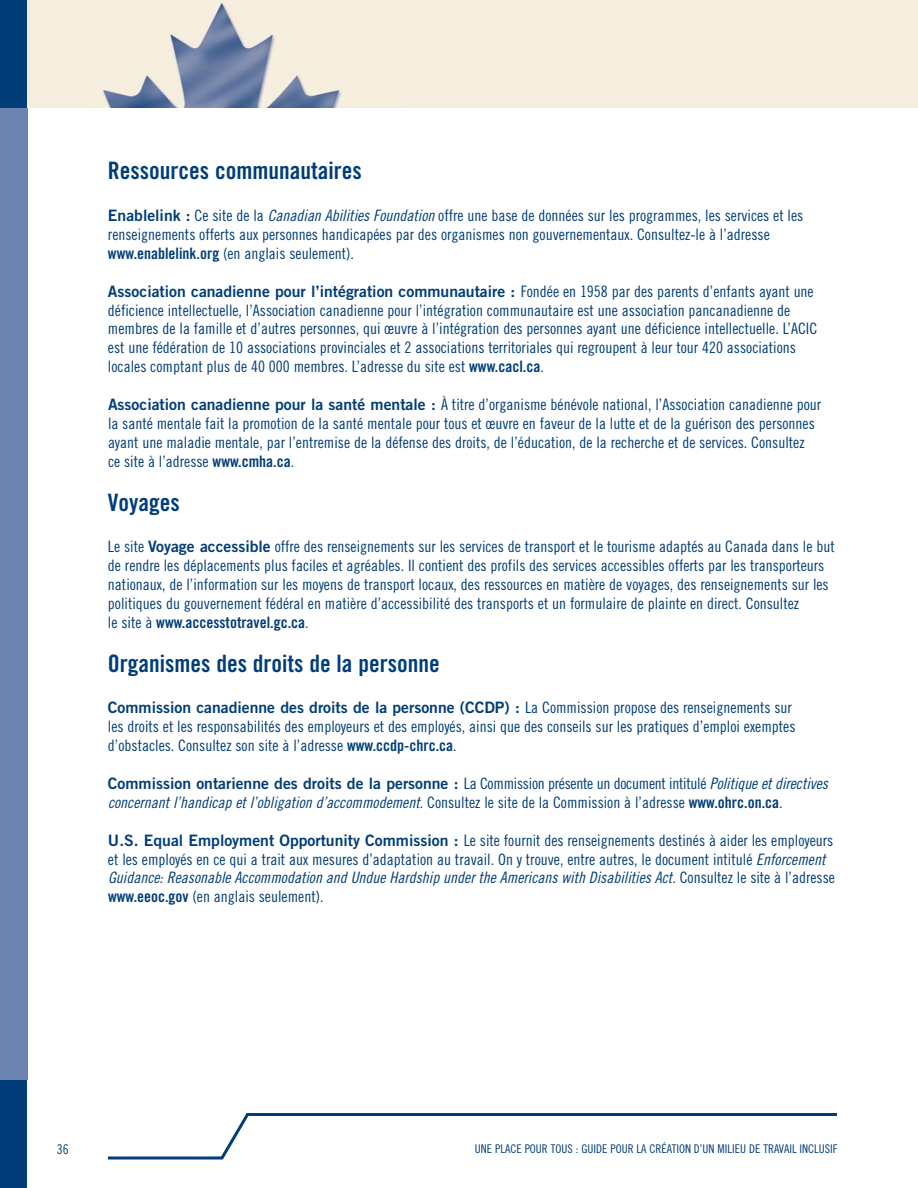
<style>
.page{position:relative;width:918px;height:1188px;background:#fff}
.page>*{position:absolute;margin:0;border:0;box-sizing:border-box;transform-origin:0 0}
.t1{font:24px "Trade Gothic Bold Cond Twenty";color:#003d79}
.t2{font:15.75px/18.9px "Trade Gothic Cond Eighteen";color:#003d79}
.t3{font:15.75px "Trade Gothic Bold Two";color:#003d79}
.t4{font:italic 15.75px "Trade Gothic Cond Eighteen";color:#003d79}
.t5{font:15.75px "Trade Gothic Bold Cond Twenty";color:#003d79}
.t6{font:13.5px "Trade Gothic Cond Eighteen";color:#003d79}
.t7{font:12px "Trade Gothic Cond Eighteen";color:#003d79}
.s1{font-family:"Trade Gothic Bold Two"}
.s2{font-style:italic}
.s3{font-family:"Trade Gothic Bold Cond Twenty"}
.s4{font-family:"Trade Gothic Cond Eighteen"}
.s5{font-family:"Trade Gothic Cond Eighteen";font-style:italic}
.s6{font-style:normal}
.s7{font-family:"Trade Gothic Bold Cond Twenty";font-style:normal}
</style>
<div class="page">
<div style="left:0;top:0;width:918px;height:108px;background:#f5eedf"></div>
<div style="left:0;top:0;width:27px;height:1188px;background:#003d79"></div>
<img style="left:99px;top:2px;width:242px;height:106px">
<svg style="left:108px;top:1113px;width:729px;height:47px"></svg>
<div style="left:0;top:108px;width:27px;height:972px;background:#6d83b0"></div>
<h1 class="t1" style="left:108px;top:162px;width:255px">Ressources communautaires</h1>
<p class="t2" style="left:108px;top:207px;width:697px"><span class="s1">Enablelink :</span> Ce site de la <span class="s2">Canadian Abilities Foundation</span>offre une base de données sur les programmes, les services et les renseignements offerts aux personnes handicapées par des organismes non gouvernementaux. Consultez-le à l’adresse <span class="s3">www.enablelink.org</span> (en anglais seulement).</p>
<p class="t3" style="left:108px;top:285px;width:707px">Association canadienne pour l’intégration communautaire : <span class="s4">Fondée en 1958 par des parents d’enfants ayant une</span></p>
<p class="t2" style="left:108px;top:302px;width:711px">déficience intellectuelle, l’Association canadienne pour l’intégration communautaire est une association pancanadienne de membres de la famille et d’autres personnes, qui œuvre à l’intégration des personnes ayant une déficience intellectuelle. L’ACIC est une fédération de 10 associations provinciales et 2 associations territoriales qui regroupent à leur tour 420 associations locales comptant plus de 40 000 membres. L’adresse du site est <span class="s3">www.cacl.ca</span>.</p>
<p class="t2" style="left:108px;top:396px;width:715px"><span class="s1">Association canadienne pour la santé mentale :</span> À titre d’organisme bénévole national, l’Association canadienne pour la santé mentale fait la promotion de la santé mentale pour tous et œuvre en faveur de la lutte et de la guérison des personnes ayant une maladie mentale, par l’entremise de la défense des droits, de l’éducation, de la recherche et de services. Consultez<br>ce site à l’adresse <span class="s3">www.cmha.ca</span>.</p>
<h1 class="t1" style="left:108px;top:493px;width:73px">Voyages</h1>
<p class="t2" style="left:108px;top:538px;width:728px">Le site <span class="s1">Voyage accessible</span> offre des renseignements sur les services de transport et le tourisme adaptés au Canada dans le but de rendre les déplacements plus faciles et agréables. Il contient des profils des services accessibles offerts par les transporteurs nationaux, de l’information sur les moyens de transport locaux, des ressources en matière de voyages, des renseignements sur les politiques du gouvernement fédéral en matière d’accessibilité des transports et un formulaire de plainte en direct. Consultez</p>
<p class="t5" style="left:108px;top:616px;width:202px"><span class="s4">le site à</span> www.accesstotravel.gc.ca<span class="s4">.</span></p>
<h1 class="t1" style="left:108px;top:654px;width:333px">Organismes des droits de la personne</h1>
<p class="t3" style="left:108px;top:702px;width:685px">Commission canadienne des droits de la personne (CCDP) : <span class="s4">La Commission propose des renseignements sur</span></p>
<p class="t2" style="left:108px;top:718px;width:689px">les droits et les responsabilités des employeurs et des employés, ainsi que des conseils sur les pratiques d’emploi exemptes d’obstacles. Consultez son site à l’adresse <span class="s3">www.ccdp-chrc.ca</span>.</p>
<p class="t3" style="left:108px;top:778px;width:725px">Commission ontarienne des droits de la personne : <span class="s4">La Commission présente un document intitulé</span> <span class="s5">Politique etdirectives</span></p>
<p class="t4" style="left:108px;top:796px;width:676px">concernantl’handicap etl’obligation d’accommodement<span class="s6">. Consultez le site de la Commission à l’adresse</span> <span class="s7">www.ohrc.on.ca</span><span class="s6">.</span></p>
<p class="t2" style="left:108px;top:832px;width:728px"><span class="s1">U.S. Equal Employment Opportunity Commission :</span> Le site fournit des renseignements destinés à aider les employeurs et les employés en ce qui a trait aux mesures d’adaptation au travail. On y trouve, entre autres, le document intitulé <span class="s2">Enforcement Guidance:Reasonable Accommodation and Undue Hardship underthe Americans with Disabilities Act</span>. C o n s u l t e z l e s i t e à l ’ a d r e s s e <span class="s3">www.eeoc.gov</span> (en anglais seulement).</p>
<p class="t6" style="left:57px;top:1144px;width:13px">36</p>
<p class="t7" style="left:475px;top:1145px;width:364px">UNE PLACE POUR TOUS : GUIDE POUR LA CRÉATION D’UN MILIEU DE TRAVAIL INCLUSIF</p>
</div>
